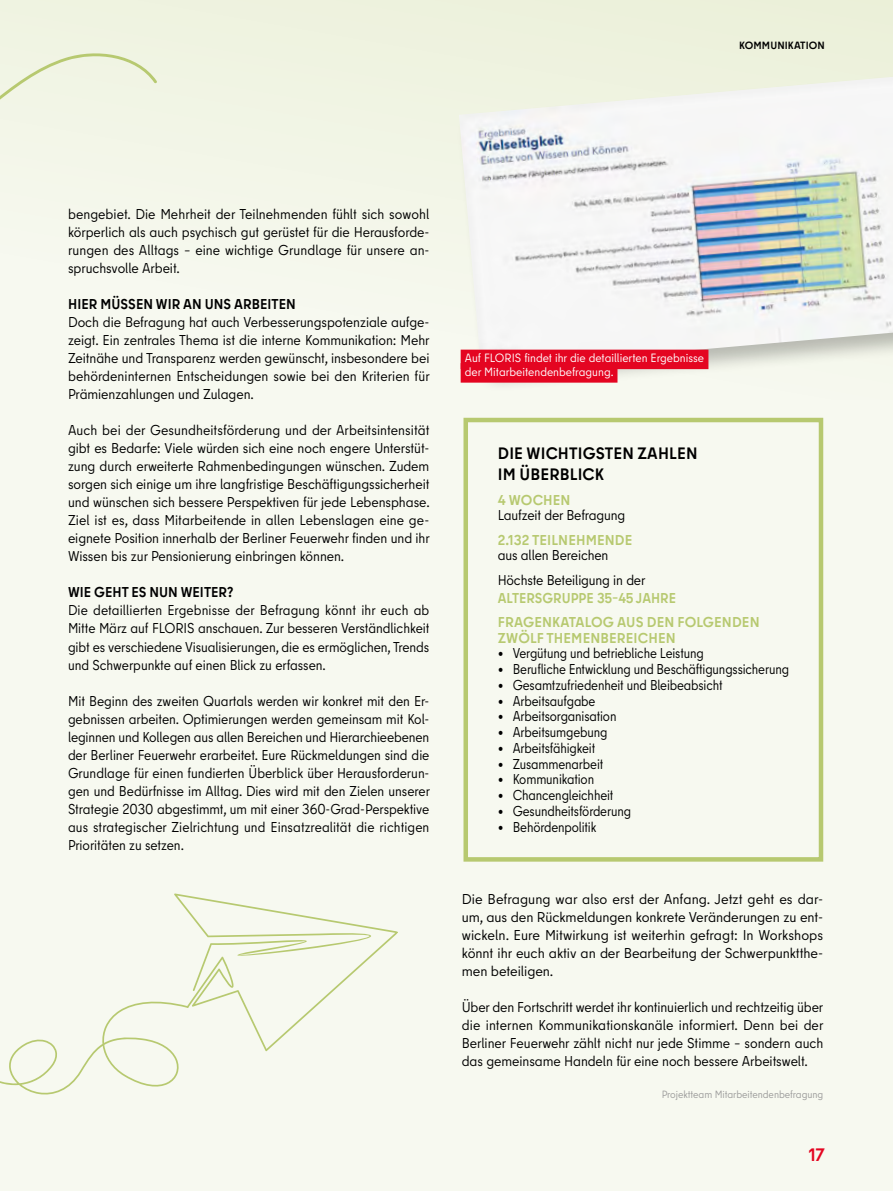
<style>
.page{position:relative;width:893px;height:1191px;background:#f7f9f0}
.page>*{position:absolute;margin:0;border:0;box-sizing:border-box;transform-origin:0 0}
.t1{font:700 18px "Berlin Type";color:#e40521}
.Info_HEAD{font:700 16.5px/21px "Berlin Type";letter-spacing:.01em;color:#000}
.Fließtext{font:14.25px/18px "Berlin Type";letter-spacing:-.01em;color:#000;text-align:justify}
.Fließtext-2{font:14.25px/18px "Berlin Type";letter-spacing:-.01em;color:#000;text-align:justify;scale:.95 1}
.Fließtext-3{font:14.25px "Berlin Type";letter-spacing:-.01em;color:#000;scale:.91 1}
.Info_Subhead{font:700 14.25px/15.8px "Berlin Type";letter-spacing:.01em;color:#b7c970}
.Zwischenhead{font:700 14.25px "Berlin Type";letter-spacing:.005em;color:#000}
.Info_Fließ{font:14.25px "Berlin Type";letter-spacing:-.01em;color:#000;scale:.96 1}
.Info_Fließ-2{font:700 14.25px "Berlin Type";color:#b7c970;scale:.96 1}
.Info_Subhead-2{font:14.25px "Berlin Type";letter-spacing:-.01em;color:#000;scale:.96 1}
.BU_hinterlegt{font:12px "Berlin Type";color:#fff}
.Autor_In{font:10.5px "Berlin Type";letter-spacing:-.005em;color:#9d9d9c}
.t2{font:700 10.5px "Berlin Type";letter-spacing:.01em;color:#000}
.s1{font-weight:400;color:#000}
</style>
<div class="page">
<div style="left:0;top:0;width:893px;height:400px;background:linear-gradient(to right,#f6f8ee,#ecf0da)"></div>
<div style="left:463px;top:418px;width:360px;height:443px;border:4px solid #b7c970"></div>
<div style="left:455px;top:72px;width:438px;height:321px;background:#000;opacity:.25"></div>
<img style="left:459px;top:77px;width:434px;height:292px">
<svg style="left:0;top:53px;width:157px;height:47px;fill:#f1f4e4"></svg>
<svg style="left:0;top:893px;width:398px;height:202px"></svg>
<div style="left:461px;top:350px;width:247px;height:19px;background:#e40521"></div>
<div style="left:461px;top:363px;width:156px;height:20px;background:#e40521"></div>
<p class="t2" style="left:739px;top:39px;width:87px">KOMMUNIKATION</p>
<p class="Fließtext" style="left:68px;top:205px;width:363px">bengebiet. Die Mehrheit der Teilnehmenden fühlt sich sowohl körperlich als auch psychisch gut gerüstet für die Herausforde&shy;rungen des Alltags – eine wichtige Grundlage für unsere an&shy;spruchsvolle Arbeit.</p>
<h2 class="Zwischenhead" style="left:68px;top:295px;width:229px">HIER MÜSSEN WIR AN UNS ARBEITEN</h2>
<p class="Fließtext" style="left:68px;top:313px;width:363px">Doch die Befragung hat auch Verbesserungspotenziale aufge&shy;zeigt. Ein zentrales Thema ist die interne Kommunikation: Mehr Zeitnähe und Transparenz werden gewünscht, insbesondere bei behördeninternen Entscheidungen sowie bei den Kriterien für Prämienzahlungen und Zulagen.</p>
<p class="Fließtext" style="left:68px;top:421px;width:363px">Auch bei der Gesundheitsförderung und der Arbeitsintensität gibt es Bedarfe: Viele würden sich eine noch engere Unterstüt&shy;zung durch erweiterte Rahmenbedingungen wünschen. Zudem sorgen sich einige um ihre langfristige Beschäftigungssicherheit und wünschen sich bessere Perspektiven für jede Lebensphase.<br>Ziel ist es, dass Mitarbeitende in allen Lebenslagen eine ge&shy;eignete Position innerhalb der Berliner Feuerwehr finden und ihr Wissen bis zur Pensionierung einbringen können.</p>
<h2 class="Zwischenhead" style="left:68px;top:583px;width:167px">WIE GEHT ES NUN WEITER?</h2>
<p class="Fließtext-2" style="left:68px;top:601px;width:382px">Die detaillierten Ergebnisse der Befragung könnt ihr euch ab Mitte März auf FLORIS anschauen. Zur besseren Verständlichkeit gibt es verschiedene Visualisierungen, die es ermöglichen, Trends und Schwerpunkte auf einen Blick zu erfassen.</p>
<p class="Fließtext-2" style="left:68px;top:691px;width:382px">Mit Beginn des zweiten Quartals werden wir konkret mit den Er&shy;gebnissen arbeiten. Optimierungen werden gemeinsam mit Kol&shy;leginnen und Kollegen aus allen Bereichen und Hierarchieebenen der Berliner Feuerwehr erarbeitet. Eure Rückmeldungen sind die Grundlage für einen fundierten Überblick über Herausforderun&shy;gen und Bedürfnisse im Alltag. Dies wird mit den Zielen unserer Strategie 2030 abgestimmt, um mit einer 360-Grad-Perspektive aus strategischer Zielrichtung und Einsatzrealität die richtigen Prioritäten zu setzen.</p>
<p class="BU_hinterlegt" style="left:465px;top:351px;width:241px">Auf FLORIS findet ihr die detaillierten Ergebnisse</p>
<p class="BU_hinterlegt" style="left:465px;top:364px;width:150px">der Mitarbeitendenbefragung.</p>
<h1 class="Info_HEAD" style="left:498px;top:443px;width:201px">DIE WICHTIGSTEN ZAHLEN<br>IM ÜBERBLICK</h1>
<h2 class="Info_Subhead" style="left:498px;top:492px;width:74px">4 WOCHEN</h2>
<h2 class="Info_Subhead-2" style="left:498px;top:506px;width:134px">Laufzeit der Befragung</h2>
<h2 class="Info_Subhead" style="left:498px;top:532px;width:136px">2.132 TEILNEHMENDE <span class="s1">aus allen Bereichen</span></h2>
<p class="Info_Fließ" style="left:498px;top:571px;width:155px">Höchste Beteiligung in der</p>
<p class="Info_Fließ-2" style="left:498px;top:588px;width:187px">ALTERSGRUPPE 35–45 JAHRE</p>
<h2 class="Info_Subhead" style="left:498px;top:614px;width:263px">FRAGENKATALOG AUS DEN FOLGENDEN<br>ZWÖLF THEMENBEREICHEN</h2>
<p class="Fließtext-3" style="left:498px;top:644px;width:228px">• Vergütung und betriebliche Leistung</p>
<p class="Fließtext-3" style="left:498px;top:660px;width:322px">• Berufliche Entwicklung und Beschäftigungssicherung</p>
<p class="Fließtext-3" style="left:498px;top:676px;width:249px">• Gesamtzufriedenheit und Bleibeabsicht</p>
<p class="Fließtext-3" style="left:498px;top:692px;width:109px">• Arbeitsaufgabe</p>
<p class="Fließtext-3" style="left:498px;top:707px;width:132px">• Arbeitsorganisation</p>
<p class="Fließtext-3" style="left:498px;top:723px;width:122px">• Arbeitsumgebung</p>
<p class="Fließtext-3" style="left:498px;top:739px;width:109px">• Arbeitsfähigkeit</p>
<p class="Fließtext-3" style="left:498px;top:755px;width:117px">• Zusammenarbeit</p>
<p class="Fließtext-3" style="left:498px;top:770px;width:107px">• Kommunikation</p>
<p class="Fließtext-3" style="left:498px;top:786px;width:129px">• Chancengleichheit</p>
<p class="Fließtext-3" style="left:498px;top:802px;width:148px">• Gesundheitsförderung</p>
<p class="Fließtext-3" style="left:498px;top:818px;width:110px">• Behördenpolitik</p>
<p class="Fließtext" style="left:462px;top:889px;width:363px">Die Befragung war also erst der Anfang. Jetzt geht es dar&shy;um, aus den Rückmeldungen konkrete Veränderungen zu ent&shy;wickeln. Eure Mitwirkung ist weiterhin gefragt: In Workshops könnt ihr euch aktiv an der Bearbeitung der Schwerpunktthe&shy;men beteiligen.</p>
<p class="Fließtext" style="left:462px;top:997px;width:363px">Über den Fortschritt werdet ihr kontinuierlich und rechtzeitig über die internen Kommunikationskanäle informiert. Denn bei der Berliner Feuerwehr zählt nicht nur jede Stimme – sondern auch das gemeinsame Handeln für eine noch bessere Arbeitswelt.</p>
<p class="Autor_In" style="left:662px;top:1087px;width:163px">Projektteam Mitarbeitendenbefragung</p>
<p class="t1" style="left:809px;top:1143px;width:18px">17</p>
</div>
